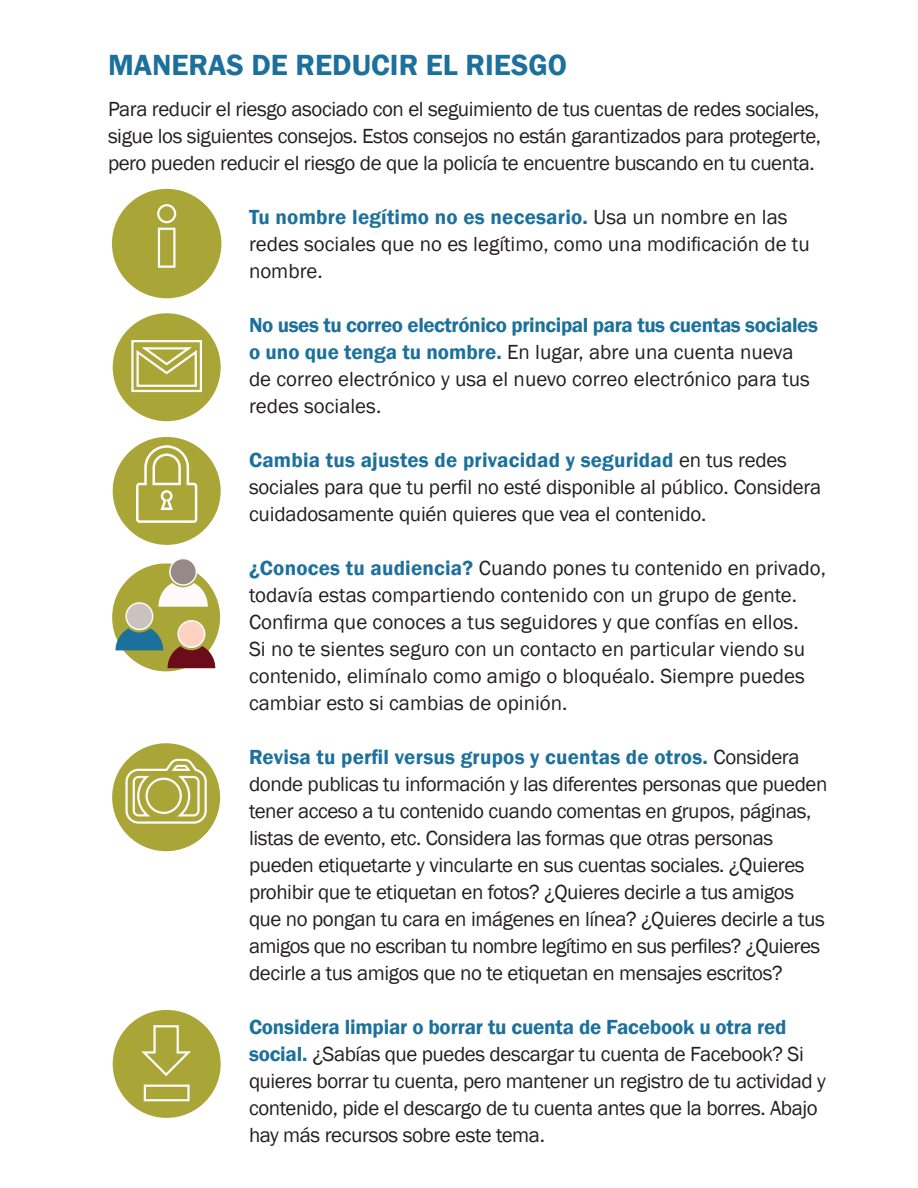
<style>
.page{position:relative;width:918px;height:1188px;background:#fff}
.page>*{position:absolute;margin:0;border:0;box-sizing:border-box;transform-origin:0 0}
.t1{font:600 30px "Franklin Gothic";color:#1c719c}
.t2{font:21px/27px "Franklin Gothic";letter-spacing:-.02em;color:#231f20}
.t3{font:21px/27px "Franklin Gothic";color:#231f20}
.s1{font-weight:600;color:#1c719c}
</style>
<div class="page">
<div style="left:113px;top:313px;width:108px;height:108px;background:#a9a536;border-radius:50%"></div>
<svg style="left:131px;top:340px;width:72px;height:53px"></svg>
<div style="left:113px;top:190px;width:108px;height:108px;background:#a9a536;border-radius:50%"></div>
<div style="left:112px;top:189px;width:109px;height:109px;border:2px solid #a9a536;border-radius:50%"></div>
<div style="left:157px;top:204px;width:19px;height:19px;border:2px solid #fefafc;border-radius:50%"></div>
<div style="left:158px;top:228px;width:18px;height:40px;border:2px solid #fefafc"></div>
<div style="left:113px;top:437px;width:108px;height:108px;background:#a9a536;border-radius:50%"></div>
<svg style="left:136px;top:445px;width:61px;height:78px"></svg>
<div style="left:112px;top:563px;width:108px;height:108px;background:#a9a536;border-radius:50%"></div>
<svg style="left:177px;top:620px;width:28px;height:28px"></svg>
<div style="left:169px;top:558px;width:28px;height:28px;background:#968a86;border:2px solid #fefafc;border-radius:50%"></div>
<svg style="left:158px;top:582px;width:51px;height:25px"></svg>
<div style="left:125px;top:602px;width:28px;height:28px;background:#cac2bf;border:2px solid #fefafc;border-radius:50%"></div>
<svg style="left:115px;top:628px;width:100px;height:40px"></svg>
<div style="left:113px;top:1010px;width:108px;height:108px;background:#a9a536;border-radius:50%"></div>
<svg style="left:141px;top:1025px;width:50px;height:77px"></svg>
<div style="left:112px;top:743px;width:108px;height:108px;background:#a9a536;border-radius:50%"></div>
<svg style="left:124px;top:758px;width:84px;height:66px"></svg>
<p class="t1" style="left:108px;top:47px;width:460px">MANERAS DE REDUCIR EL RIESGO</p>
<p class="t2" style="left:108px;top:95px;width:715px;text-align:justify">Para reducir el riesgo asociado con el seguimiento de tus cuentas de redes sociales, sigue los siguientes consejos. Estos consejos no están garantizados para protegerte, pero pueden reducir el riesgo de que la policía te encuentre buscando en tu cuenta.</p>
<p class="t3" style="left:249px;top:203px;width:562px"><span class="s1">Tu nombre legítimo no es necesario.</span> Usa un nombre en las redes sociales que no es legítimo, como una modificación de tu nombre.</p>
<p class="t3" style="left:249px;top:311px;width:570px"><span class="s1">No uses tu correo electrónico principal para tus cuentas sociales o uno que tenga tu nombre.</span> En lugar, abre una cuenta nueva de correo electrónico y usa el nuevo correo electrónico para tus redes sociales.</p>
<p class="t2" style="left:249px;top:446px;width:574px"><span class="s1">Cambia tus ajustes de privacidad y seguridad</span> en tus redes sociales para que tu perfil no esté disponible al público. Considera cuidadosamente quién quieres que vea el contenido.</p>
<p class="t3" style="left:249px;top:554px;width:579px"><span class="s1">¿Conoces tu audiencia?</span> Cuando pones tu contenido en privado, todavía estas compartiendo contenido con un grupo de gente.<br>Confirma que conoces a tus seguidores y que confías en ellos.<br>Si no te sientes seguro con un contacto en particular viendo su contenido, elimínalo como amigo o bloquéalo. Siempre puedes cambiar esto si cambias de opinión.</p>
<p class="t2" style="left:249px;top:743px;width:580px"><span class="s1">Revisa tu perfil versus grupos y cuentas de otros.</span> Considera donde publicas tu información y las diferentes personas que pueden tener acceso a tu contenido cuando comentas en grupos, páginas, listas de evento, etc. Considera las formas que otras personas pueden etiquetarte y vincularte en sus cuentas sociales. ¿Quieres prohibir que te etiquetan en fotos? ¿Quieres decirle a tus amigos que no pongan tu cara en imágenes en línea? ¿Quieres decirle a tus amigos que no escriban tu nombre legítimo en sus perfiles? ¿Quieres decirle a tus amigos que no te etiquetan en mensajes escritos?</p>
<p class="t2" style="left:249px;top:1013px;width:579px"><span class="s1">Considera limpiar o borrar tu cuenta de Facebook u otra red social.</span> ¿Sabías que puedes descargar tu cuenta de Facebook? Si quieres borrar tu cuenta, pero mantener un registro de tu actividad y contenido, pide el descargo de tu cuenta antes que la borres. Abajo hay más recursos sobre este tema.</p>
</div>
